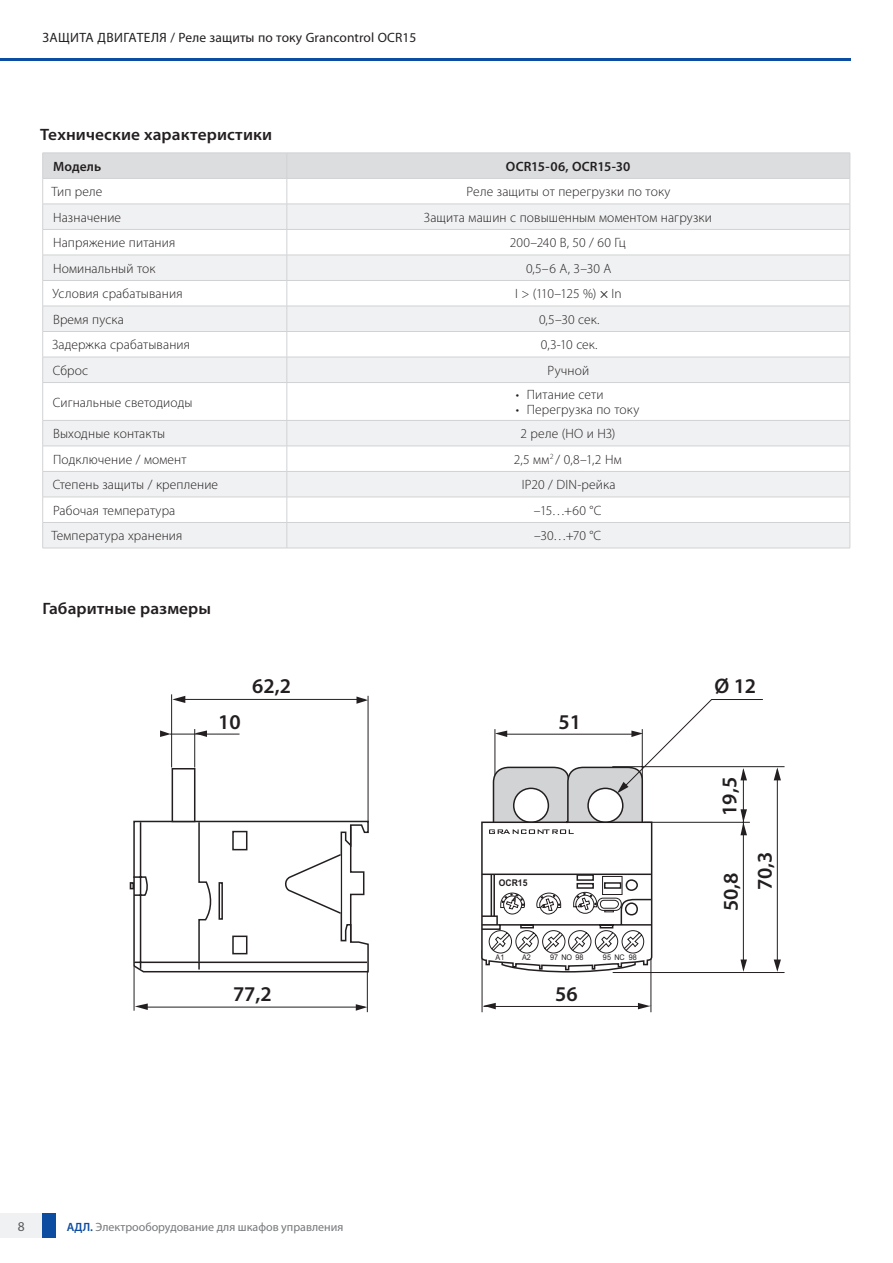
<style>
.page{position:relative;width:893px;height:1263px;background:#fff}
.page>*{position:absolute;margin:0;border:0;box-sizing:border-box;transform-origin:0 0}
.t1{font:600 21px/33.9px "Myriad Pro";color:#231f20}
.Заголовок{font:600 16.5px "Myriad Pro";letter-spacing:.005em;color:#231f20;scale:1.05 1}
.таблица_Центр{font:300 13.5px "Myriad Pro";letter-spacing:.01em;color:#231f20}
.таблица_Left{font:300 13.5px "Myriad Pro";letter-spacing:.01em;color:#231f20}
.Текст_основной{font:13.5px "Myriad Pro";letter-spacing:.01em;color:#231f20}
.таблица_Центр-2{font:600 13.5px "Myriad Pro";letter-spacing:.005em;color:#231f20}
.таблица_Left-2{font:600 13.5px "Myriad Pro";letter-spacing:.01em;color:#231f20}
.t2{font:13.5px "Myriad Pro";color:#57585a}
.t3{font:12px "Myriad Pro";color:#76787b}
.t4{font:700 9.15px "Arial";color:#231f20;scale:.93 1}
.t5{font:7.8px "Arial";color:#231f20;scale:.93 1}
.s1{font-weight:400}
.s2{font-weight:600;color:#0d4da1}
</style>
<div class="page">
<div style="left:0;top:1213px;width:45px;height:25px;background:#f0f1f2"></div>
<hr style="left:0;top:58px;width:850px;height:3px;background:#0d4da1">
<div style="left:43px;top:1213px;width:13px;height:25px;background:#0d4da1"></div>
<svg style="left:43px;top:383px;width:807px;height:165px"></svg>
<svg style="left:42px;top:153px;width:809px;height:229px"></svg>
<hr style="left:43px;top:382px;width:244px;height:1px;background:#d1d2d4">
<hr style="left:42px;top:383px;width:1px;height:37px;background:#d1d2d4">
<hr style="left:287px;top:382px;width:563px;height:1px;background:#d1d2d4">
<hr style="left:287px;top:383px;width:1px;height:37px;background:#d1d2d4">
<hr style="left:850px;top:383px;width:1px;height:37px;background:#d1d2d4">
<hr style="left:43px;top:420px;width:244px;height:1px;background:#d1d2d4">
<hr style="left:287px;top:420px;width:563px;height:1px;background:#d1d2d4">
<hr style="left:43px;top:446px;width:244px;height:1px;background:#d1d2d4">
<hr style="left:287px;top:446px;width:563px;height:1px;background:#d1d2d4">
<hr style="left:43px;top:471px;width:244px;height:1px;background:#d1d2d4">
<hr style="left:287px;top:471px;width:563px;height:1px;background:#d1d2d4">
<hr style="left:43px;top:497px;width:244px;height:1px;background:#d1d2d4">
<hr style="left:287px;top:497px;width:563px;height:1px;background:#d1d2d4">
<hr style="left:43px;top:522px;width:244px;height:1px;background:#d1d2d4">
<svg style="left:42px;top:421px;width:1px;height:127px"></svg>
<hr style="left:287px;top:522px;width:563px;height:1px;background:#d1d2d4">
<svg style="left:287px;top:421px;width:1px;height:127px"></svg>
<svg style="left:850px;top:421px;width:1px;height:127px"></svg>
<hr style="left:43px;top:548px;width:244px;height:1px;background:#d1d2d4">
<hr style="left:287px;top:548px;width:563px;height:1px;background:#d1d2d4">
<svg style="left:774px;top:959px;width:7px;height:13px"></svg>
<svg style="left:774px;top:767px;width:7px;height:13px"></svg>
<svg style="left:483px;top:1003px;width:13px;height:6px"></svg>
<svg style="left:638px;top:1003px;width:13px;height:6px"></svg>
<hr style="left:482px;top:950px;width:1px;height:62px;background:#231f20">
<hr style="left:651px;top:958px;width:1px;height:54px;background:#231f20">
<hr style="left:613px;top:972px;width:171px;height:1px;background:#231f20">
<hr style="left:612px;top:766px;width:172px;height:1px;background:#231f20">
<hr style="left:483px;top:1006px;width:163px;height:1px;background:#231f20">
<hr style="left:777px;top:769px;width:1px;height:195px;background:#231f20">
<svg style="left:481px;top:699px;width:283px;height:274px"></svg>
<svg style="left:135px;top:1003px;width:13px;height:7px"></svg>
<svg style="left:356px;top:1004px;width:11px;height:7px"></svg>
<div style="left:172px;top:768px;width:23px;height:54px;border:2px solid #231f20"></div>
<hr style="left:134px;top:966px;width:1px;height:45px;background:#231f20">
<hr style="left:367px;top:971px;width:1px;height:41px;background:#231f20">
<hr style="left:143px;top:1007px;width:221px;height:1px;background:#231f20">
<svg style="left:195px;top:730px;width:12px;height:7px"></svg>
<svg style="left:160px;top:730px;width:11px;height:7px"></svg>
<hr style="left:170px;top:734px;width:69px;height:1px;background:#231f20">
<svg style="left:172px;top:696px;width:13px;height:7px"></svg>
<svg style="left:356px;top:696px;width:12px;height:8px"></svg>
<hr style="left:181px;top:699px;width:184px;height:1px;background:#231f20">
<svg style="left:130px;top:820px;width:239px;height:153px"></svg>
<hr style="left:171px;top:694px;width:1px;height:73px;background:#231f20">
<hr style="left:194px;top:729px;width:1px;height:38px;background:#231f20">
<hr style="left:368px;top:696px;width:1px;height:126px;background:#231f20">
<p class="Текст_основной" style="left:43px;top:29px;width:375px">ЗАЩИТА ДВИГАТЕЛЯ / Реле защиты по току Grancontrol OCR15</p>
<p class="Заголовок" style="left:40px;top:124px;width:222px">Технические характеристики</p>
<p class="таблица_Left-2" style="left:53px;top:158px;width:50px">Модель</p>
<p class="таблица_Центр-2" style="left:506px;top:158px;width:126px">OCR15-06, OCR15-30</p>
<p class="таблица_Left" style="left:52px;top:184px;width:52px">Тип реле</p>
<p class="таблица_Центр" style="left:467px;top:184px;width:205px">Реле защиты от перегрузки по току</p>
<p class="таблица_Left" style="left:53px;top:210px;width:70px">Назначение</p>
<p class="таблица_Центр" style="left:424px;top:210px;width:290px">Защита машин с повышенным моментом нагрузки</p>
<p class="таблица_Left" style="left:53px;top:235px;width:124px">Напряжение питания</p>
<p class="таблица_Центр" style="left:510px;top:235px;width:117px">200–240 В, 50 / 60 Гц</p>
<p class="таблица_Left" style="left:53px;top:261px;width:104px">Номинальный ток</p>
<p class="таблица_Центр" style="left:526px;top:261px;width:87px">0,5–6 А, 3–30 А</p>
<p class="таблица_Left" style="left:53px;top:286px;width:131px">Условия срабатывания</p>
<p class="таблица_Центр" style="left:515px;top:286px;width:108px">I &gt; (110–125 %) <span class="s1">×</span> In</p>
<p class="таблица_Left" style="left:53px;top:312px;width:72px">Время пуска</p>
<p class="таблица_Центр" style="left:539px;top:312px;width:62px">0,5–30 сек.</p>
<p class="таблица_Left" style="left:52px;top:337px;width:140px">Задержка срабатывания</p>
<p class="таблица_Центр" style="left:541px;top:337px;width:58px">0,3-10 сек.</p>
<p class="таблица_Left" style="left:53px;top:363px;width:37px">Сброс</p>
<p class="таблица_Центр" style="left:547px;top:363px;width:43px">Ручной</p>
<p class="таблица_Left" style="left:53px;top:395px;width:141px">Сигнальные светодиоды</p>
<p class="таблица_Центр" style="left:516px;top:387px;width:89px">• Питание сети</p>
<p class="таблица_Центр" style="left:516px;top:402px;width:125px">• Перегрузка по току</p>
<p class="таблица_Left" style="left:53px;top:426px;width:114px">Выходные контакты</p>
<p class="таблица_Центр" style="left:520px;top:426px;width:96px">2 реле (НО и НЗ)</p>
<p class="таблица_Left" style="left:53px;top:452px;width:135px">Подключение / момент</p>
<p class="таблица_Центр" style="left:514px;top:452px;width:109px">2,5 мм<sup>2</sup> / 0,8–1,2 Нм</p>
<p class="таблица_Left" style="left:53px;top:477px;width:167px">Степень защиты / крепление</p>
<p class="таблица_Центр" style="left:522px;top:477px;width:95px">IP20 / DIN-рейка</p>
<p class="таблица_Left" style="left:53px;top:503px;width:124px">Рабочая температура</p>
<p class="таблица_Центр" style="left:534px;top:503px;width:69px">–15…+60 °С</p>
<p class="таблица_Left" style="left:52px;top:528px;width:132px">Температура хранения</p>
<p class="таблица_Центр" style="left:534px;top:528px;width:69px">–30…+70 °С</p>
<p class="Заголовок" style="left:42px;top:598px;width:162px">Габаритные размеры</p>
<p class="t1" style="left:218px;top:704px;width:24px">10</p>
<p class="t1" style="left:252px;top:668px;width:40px">62,2</p>
<p class="t1" style="left:558px;top:704px;width:24px">51</p>
<p class="t4" style="left:499px;top:876px;width:32px">OCR15</p>
<p class="t5" style="left:495px;top:952px;width:11px">A1</p>
<p class="t5" style="left:522px;top:952px;width:11px">A2</p>
<p class="t5" style="left:550px;top:952px;width:37px">97 NO 98</p>
<p class="t5" style="left:603px;top:952px;width:38px">95 NC 98</p>
<p class="t1" style="left:233px;top:976px;width:40px">77,2</p>
<p class="t1" style="left:555px;top:976px;width:24px">56</p>
<p class="t1" style="left:714px;top:668px;width:43px">Ø 12</p>
<p class="t1" style="left:712px;top:816px;width:40px;rotate:-90deg">19,5</p>
<p class="t1" style="left:713px;top:890px;width:40px;text-indent:-21px;rotate:-90deg">50,8<br>70,3</p>
<p class="t2" style="left:18px;top:1218px;width:8px">8</p>
<p class="t3" style="left:67px;top:1220px;width:278px"><span class="s2">АДЛ.</span> Электрооборудование для шкафов управления</p>
</div>
